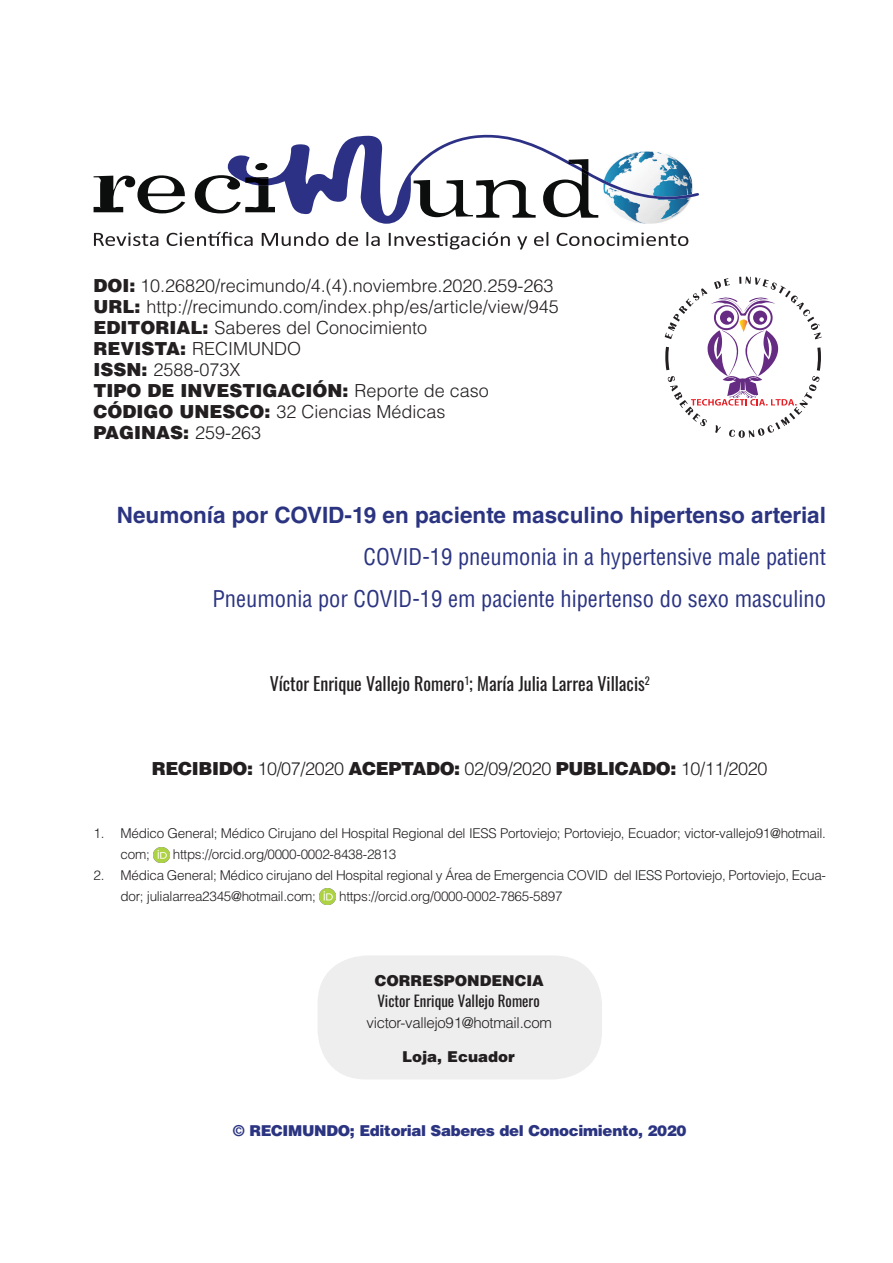
<style>
.page{position:relative;width:893px;height:1263px;background:#fff}
.page>*{position:absolute;margin:0;border:0;box-sizing:border-box;transform-origin:0 0}
.t1{font:condensed 22.5px "Helvetica LT Std";color:#2b3481}
.t2{font:700 22.5px "Helvetica LT Std";color:#2b3481}
.t3{font:300 18px "Helvetica LT Std";color:#231f20}
.t4{font:300 18px "Helvetica LT Std";letter-spacing:-.02em;color:#231f20}
.t5{font:18px "Oswald";color:#231f20}
.t6{font:900 18px "Helvetica LT Std";color:#231f20}
.t7{font:300 15px/21px "Helvetica LT Std";letter-spacing:-.02em;color:#231f20;text-align:center}
.t8{font:900 15px "Helvetica LT Std";letter-spacing:-.02em;color:#2b3481}
.t9{font:900 15px "Helvetica LT Std";color:#231f20}
.t10{font:300 13.5px/21px "Helvetica LT Std";letter-spacing:-.02em;color:#231f20}
.s1{font-weight:900}
.s2{font-weight:300}
.s3{font-family:"Oswald";font-weight:400}
</style>
<div class="page">
<svg style="left:94px;top:175px;width:91px;height:38px"></svg>
<svg style="left:195px;top:134px;width:504px;height:90px"></svg>
<svg style="left:94px;top:233px;width:64px;height:13px"></svg>
<svg style="left:167px;top:232px;width:86px;height:14px"></svg>
<svg style="left:262px;top:232px;width:67px;height:14px"></svg>
<svg style="left:336px;top:232px;width:22px;height:14px"></svg>
<svg style="left:366px;top:232px;width:14px;height:14px"></svg>
<svg style="left:389px;top:232px;width:121px;height:17px"></svg>
<svg style="left:517px;top:236px;width:10px;height:13px"></svg>
<svg style="left:534px;top:232px;width:14px;height:14px"></svg>
<svg style="left:557px;top:233px;width:131px;height:13px"></svg>
<img style="left:153px;top:847px;width:16px;height:16px">
<img style="left:320px;top:889px;width:15px;height:15px">
<div style="left:318px;top:955px;width:284px;height:124px;background:#edeeed;border-radius:49px"></div>
<svg style="left:665px;top:277px;width:157px;height:161px"></svg>
<p class="t3" style="left:94px;top:274px;width:462px"><span class="s1">DOI:</span> 10.26820/recimundo/4.(4).noviembre.2020.259-263</p>
<p class="t3" style="left:94px;top:295px;width:467px"><span class="s1">URL:</span> http://recimundo.com/index.php/es/article/view/945</p>
<p class="t3" style="left:94px;top:316px;width:335px"><span class="s1">EDITORIAL:</span> Saberes del Conocimiento</p>
<p class="t3" style="left:94px;top:337px;width:209px"><span class="s1">REVISTA:</span> RECIMUNDO</p>
<p class="t3" style="left:94px;top:358px;width:149px"><span class="s1">ISSN:</span> 2588-073X</p>
<p class="t6" style="left:94px;top:378px;width:397px">TIPO DE INVESTIGACIÓN: <span class="s2">Reporte de caso</span></p>
<p class="t3" style="left:94px;top:400px;width:354px"><span class="s1">CÓDIGO UNESCO:</span> 32 Ciencias Médicas</p>
<p class="t6" style="left:94px;top:420px;width:169px">PAGINAS: <span class="s2">259-263</span></p>
<p class="t2" style="left:117px;top:501px;width:711px">Neumonía por COVID-19 en paciente masculino hipertenso arterial</p>
<p class="t1" style="left:364px;top:542px;width:464px">COVID-19 pneumonia in a hypertensive male patient</p>
<p class="t1" style="left:212px;top:584px;width:615px">Pneumonia por COVID-19 em paciente hipertenso do sexo masculino</p>
<p class="t5" style="left:270px;top:667px;width:382px">Víctor Enrique Vallejo Romero<sup>1</sup>; María Julia Larrea Villacis<sup>2</sup></p>
<p class="t4" style="left:152px;top:757px;width:617px"><span class="s1">RECIBIDO:</span> 10/07/2020 <span class="s1">ACEPTADO:</span> 02/09/2020 <span class="s1">PUBLICADO:</span> 10/11/2020</p>
<p class="t10" style="left:121px;top:822px;width:707px;text-indent:-27px">1. Médico General; Médico Cirujano del Hospital Regional del IESS Portoviejo; Portoviejo, Ecuador; victor-vallejo91@hotmail. com;</p>
<p class="t10" style="left:173px;top:843px;width:225px">https://orcid.org/0000-0002-8438-2813</p>
<p class="t10" style="left:121px;top:864px;width:707px;text-indent:-27px">2. Médica General; Médico cirujano del Hospital regional y Área de Emergencia COVID del IESS Portoviejo, Portoviejo, Ecua&shy;dor; julialarrea2345@hotmail.com;</p>
<p class="t10" style="left:339px;top:885px;width:225px">https://orcid.org/0000-0002-7865-5897</p>
<p class="t7" style="left:366px;top:970px;width:187px"><span class="s1">CORRESPONDENCIA<br></span><span class="s3">Victor Enrique Vallejo Romero </span>victor-vallejo91@hotmail.com</p>
<p class="t9" style="left:402px;top:1047px;width:114px">Loja, Ecuador</p>
<p class="t8" style="left:233px;top:1121px;width:455px">© RECIMUNDO; Editorial Saberes del Conocimiento, 2020</p>
</div>
